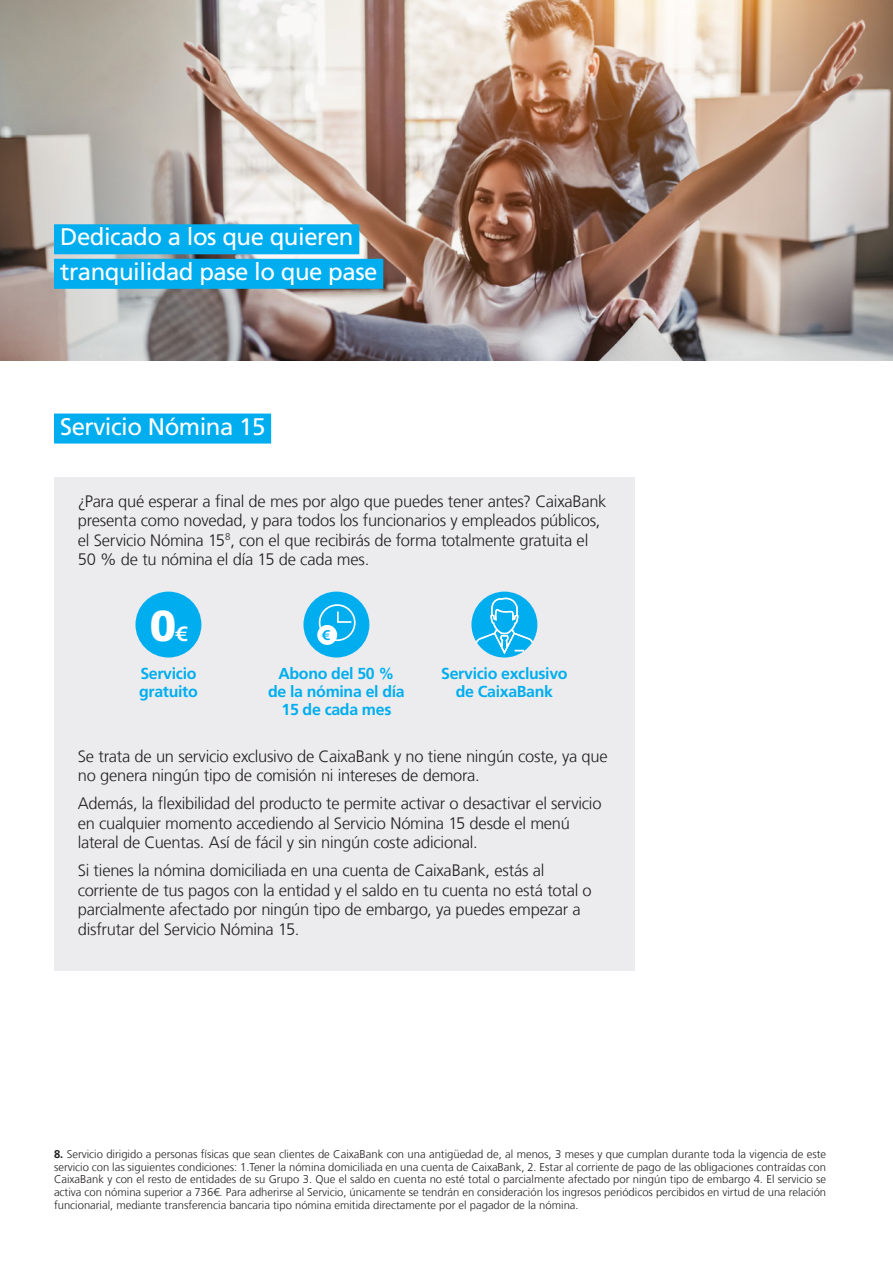
<style>
.page{position:relative;width:893px;height:1263px;background:#fff}
.page>*{position:absolute;margin:0;border:0;box-sizing:border-box;transform-origin:0 0}
.destacado_cierre_ok{font:900 43.2px "La Caixa Frutiger";color:#fff}
.titulo_azul{font:24px/34.5px "La Caixa Frutiger";letter-spacing:-.02em;color:#fff}
.t1{font:300 16.5px/19.5px "La Caixa Frutiger";letter-spacing:-.015em;color:#231f20}
.destacado_cierre_ok-2{font:700 15.9px/18px "La Caixa Frutiger";letter-spacing:-.02em;color:#00aeef;text-align:center}
.destacado_cierre_ok-3{font:700 13.95px "La Caixa Frutiger";color:#00aeef}
.texto_cierre_ok{font:300 11.25px/12.8px "La Caixa Frutiger";color:#231f20;text-align:justify}
.s1{font-weight:700;font-size:20.7px}
.s2{font-weight:700}
</style>
<div class="page">
<img style="left:0;top:0;width:893px;height:360px">
<div style="left:54px;top:224px;width:305px;height:30px;background:#00aeef"></div>
<div style="left:54px;top:259px;width:329px;height:30px;background:#00aeef"></div>
<div style="left:54px;top:414px;width:217px;height:30px;background:#00aeef"></div>
<div style="left:54px;top:477px;width:580px;height:493px;background:#ececee"></div>
<div style="left:135px;top:592px;width:66px;height:65px;background:#00aeef;border-radius:50%"></div>
<svg style="left:471px;top:592px;width:66px;height:65px"></svg>
<div style="left:303px;top:592px;width:66px;height:65px;background:#00aeef;border-radius:50%"></div>
<div style="left:319px;top:604px;width:37px;height:37px;border:2px solid #fff;border-radius:50%"></div>
<svg style="left:337px;top:612px;width:14px;height:11px"></svg>
<div style="left:317px;top:625px;width:20px;height:20px;background:#fff;border-radius:50%"></div>
<p class="titulo_azul" style="left:60px;top:220px;width:319px">Dedicado a los que quieren tranquilidad pase lo que pase</p>
<p class="titulo_azul" style="left:60px;top:409px;width:207px">Servicio Nómina 15</p>
<p class="t1" style="left:78px;top:492px;width:530px">¿Para qué esperar a final de mes por algo que puedes tener antes? CaixaBank presenta como novedad, y para todos los funcionarios y empleados públicos, el Servicio Nómina 15<sup>8</sup>, con el que recibirás de forma totalmente gratuita el 50 % de tu nómina el día 15 de cada mes.</p>
<p class="destacado_cierre_ok" style="left:150px;top:599px;width:39px">0<span class="s1">€</span></p>
<p class="destacado_cierre_ok-2" style="left:139px;top:664px;width:60px;text-align:left">Servicio gratuito</p>
<p class="destacado_cierre_ok-3" style="left:322px;top:627px;width:9px">€</p>
<p class="destacado_cierre_ok-2" style="left:268px;top:664px;width:138px">Abono del 50 % de la nómina el día<br>15 de cada mes</p>
<p class="destacado_cierre_ok-2" style="left:441px;top:664px;width:128px">Servicio exclusivo de CaixaBank</p>
<p class="t1" style="left:78px;top:746px;width:531px">Se trata de un servicio exclusivo de CaixaBank y no tiene ningún coste, ya que no genera ningún tipo de comisión ni intereses de demora.</p>
<p class="t1" style="left:78px;top:794px;width:525px">Además, la flexibilidad del producto te permite activar o desactivar el servicio en cualquier momento accediendo al Servicio Nómina 15 desde el menú lateral de Cuentas. Así de fácil y sin ningún coste adicional.</p>
<p class="t1" style="left:78px;top:861px;width:515px">Si tienes la nómina domiciliada en una cuenta de CaixaBank, estás al corriente de tus pagos con la entidad y el saldo en tu cuenta no está total o parcialmente afectado por ningún tipo de embargo, ya puedes empezar a disfrutar del Servicio Nómina 15.</p>
<p class="texto_cierre_ok" style="left:54px;top:1148px;width:774px"><span class="s2">8.</span> Servicio dirigido a personas físicas que sean clientes de CaixaBank con una antigüedad de, al menos, 3 meses y que cumplan durante toda la vigencia de este servicio con las siguientes condiciones: 1.Tener la nómina domiciliada en una cuenta de CaixaBank, 2. Estar al corriente de pago de las obligaciones contraídas con CaixaBank y con el resto de entidades de su Grupo 3. Que el saldo en cuenta no esté total o parcialmente afectado por ningún tipo de embargo 4. El servicio se activa con nómina superior a 736€. Para adherirse al Servicio, únicamente se tendrán en consideración los ingresos periódicos percibidos en virtud de una relación funcionarial, mediante transferencia bancaria tipo nómina emitida directamente por el pagador de la nómina.</p>
</div>
